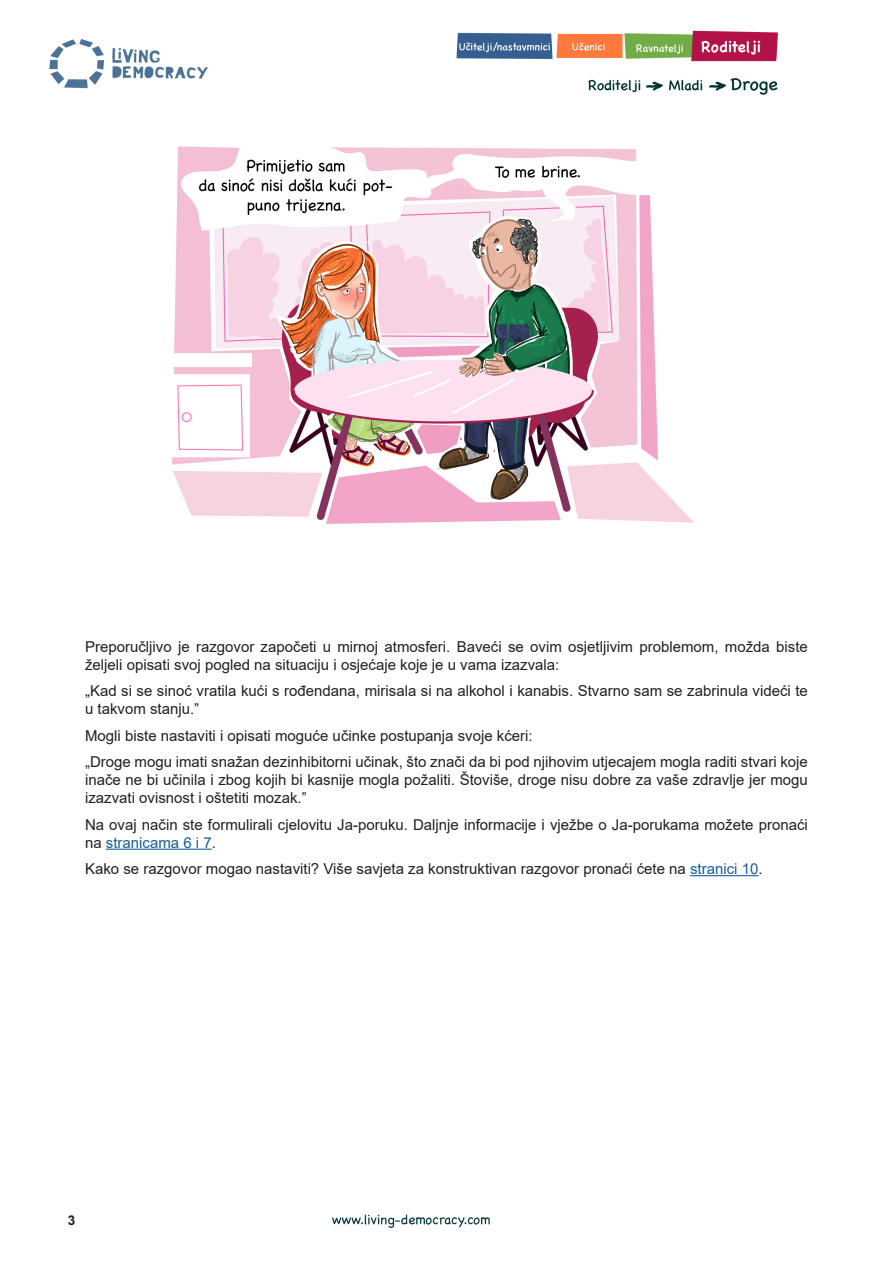
<style>
.page{position:relative;width:893px;height:1263px;background:#fff}
.page>*{position:absolute;margin:0;border:0;box-sizing:border-box;transform-origin:0 0}
.t1{font:18px/21.6px "Minion Pro";letter-spacing:-.005em;color:#231f20}
.t2{font:15px/18px "Arial";color:#231f20}
.t3{font:700 13.5px "Arial";color:#231f20}
.s1{color:#175d9e}
</style>
<div class="page">
<img style="left:49px;top:30px;width:730px;height:1198px">
<hr style="left:106px;top:849px;width:106px;height:1px;background:#175d9e">
<hr style="left:690px;top:875px;width:68px;height:1px;background:#175d9e">
<img style="left:168px;top:141px;width:557px;height:388px">
<p class="t1" style="left:334px;top:627px;width:225px">not hungry. At this age (like we have seen above) children are</p>
<p class="t2" style="left:85px;top:637px;width:724px">Preporučljivo je razgovor započeti u mirnoj atmosferi. Baveći se ovim osjetljivim problemom, možda biste željeli opisati svoj pogled na situaciju i osjećaje koje je u vama izazvala:</p>
<p class="t2" style="left:85px;top:682px;width:724px">„Kad si se sinoć vratila kući s rođendana, mirisala si na alkohol i kanabis. Stvarno sam se zabrinula videći te u takvom stanju.”</p>
<p class="t2" style="left:85px;top:726px;width:449px">Mogli biste nastaviti i opisati moguće učinke postupanja svoje kćeri:</p>
<p class="t2" style="left:85px;top:753px;width:724px;text-align:justify">„Droge mogu imati snažan dezinhibitorni učinak, što znači da bi pod njihovim utjecajem mogla raditi stvari koje inače ne bi učinila i zbog kojih bi kasnije mogla požaliti. Štoviše, droge nisu dobre za vaše zdravlje jer mogu izazvati ovisnost i oštetiti mozak.”</p>
<p class="t2" style="left:85px;top:815px;width:724px">Na ovaj način ste formulirali cjelovitu Ja-poruku. Daljnje informacije i vježbe o Ja-porukama možete pronaći na <span class="s1">stranicama 6 i 7</span>.</p>
<p class="t2" style="left:85px;top:860px;width:679px">Kako se razgovor mogao nastaviti? Više savjeta za konstruktivan razgovor pronaći ćete na <span class="s1">stranici 10</span>.</p>
<p class="t3" style="left:68px;top:1211px;width:9px">3</p>
</div>
